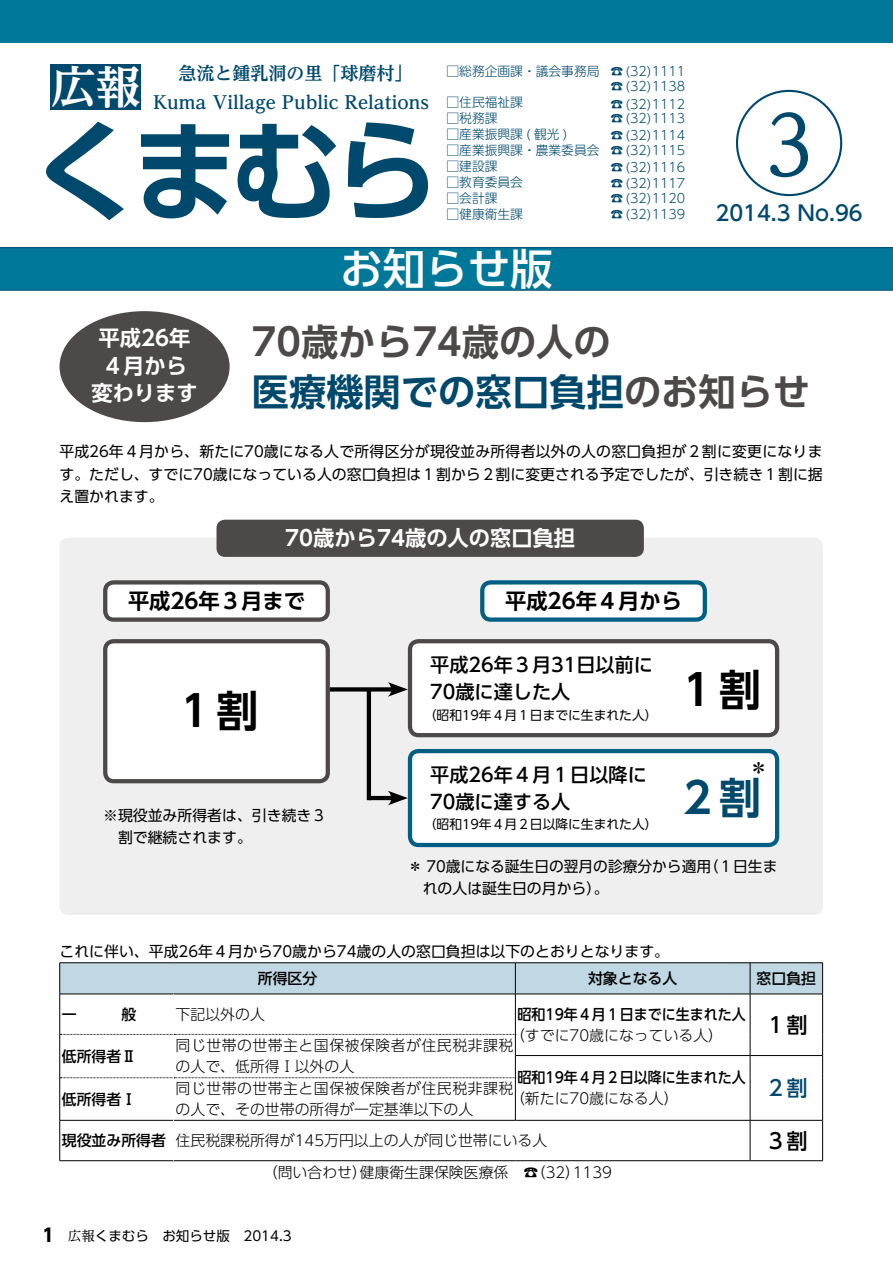
<style>
.page{position:relative;width:893px;height:1263px;background:#fff}
.page>*{position:absolute;margin:0;border:0;box-sizing:border-box;transform-origin:0 0}
.t1{font:700 111px "UD Shin Go Pro De";color:#00496d}
.t2{font:500 81.9px "UD Reimin Pro";color:#00496d;scale:.9 1}
.t3{font:700 45px "UD Reimin Pro";color:#fff}
.t4{font:500 42.45px "UD Shin Go Pro";color:#fff}
.t5{font:700 42.45px "UD Shin Go Pro De";color:#000}
.t6{font:700 42.45px "UD Shin Go Pro De";color:#00496d}
.t7{font:700 37.2px/49.9px "UD Shin Go Pro De";color:#4c4948}
.t8{font:700 21.3px/27.6px "UD Shin Go Pro De";color:#fff;text-align:center}
.t9{font:700 21.3px "UD Shin Go Pro De";color:#000}
.t10{font:500 21.3px "UD Shin Go Pro";color:#000}
.t11{font:500 21.3px "UD Shin Go Pro";color:#00496d}
.t12{font:500 21px "UD Shin Go Pro";color:#00496d}
.t13{font:500 19.2px/26.5px "UD Shin Go Pro";color:#000}
.t14{font:19.2px "UD Shin Go Pro";color:#000}
.t15{font:700 18px "UD Reimin Pro";color:#00496d}
.t16{font:700 18px "UD Shin Go Pro";color:#000}
.t17{font:14.85px/22.4px "UD Shin Go Pro";color:#000}
.t18{font:300 14.85px "UD Shin Go Pro";color:#000}
.t19{font:300 14.85px "UD Shin Go Pro";letter-spacing:.035em;color:#000}
.t20{font:500 14.85px "UD Shin Go Pro";color:#000}
.t21{font:500 14.85px "UD Shin Go Pro";color:#000;scale:.94 1}
.t22{font:13.5px "UD Shin Go Pro";color:#000}
.t23{font:300 12.75px/15.9px "UD Shin Go Pro";color:#00496d;text-align:justify}
.t24{font:12.75px "UD Shin Go Pro";color:#000}
.s1{color:#00496d}
.s2{font-family:"UD Reimin Pro"}
</style>
<div class="page">
<div style="left:0;top:247px;width:893px;height:43px;background:#00789a"></div>
<div style="left:51px;top:64px;width:90px;height:45px;background:#00496d"></div>
<div style="left:736px;top:90px;width:106px;height:106px;border:2px solid #00496d;border-radius:50%"></div>
<div style="left:0;top:0;width:893px;height:43px;background:#00789a"></div>
<div style="left:60px;top:311px;width:170px;height:111px;background:#4c4948;border-radius:50%"></div>
<div style="left:60px;top:538px;width:763px;height:377px;background:#efefef;border-radius:9px"></div>
<div style="left:216px;top:520px;width:428px;height:37px;background:#4c4948;border-radius:9px"></div>
<div style="left:105px;top:641px;width:223px;height:140px;background:#fff;border-radius:9px"></div>
<div style="left:103px;top:639px;width:227px;height:144px;border:4px solid #4c4948;border-radius:9px"></div>
<div style="left:410px;top:641px;width:367px;height:94px;background:#fff;border-radius:9px"></div>
<div style="left:408px;top:639px;width:371px;height:98px;border:4px solid #4c4948;border-radius:9px"></div>
<div style="left:410px;top:751px;width:367px;height:94px;background:#fff;border-radius:9px"></div>
<div style="left:408px;top:749px;width:371px;height:98px;border:4px solid #005f83;border-radius:9px"></div>
<div style="left:105px;top:582px;width:223px;height:38px;background:#fff;border-radius:9px"></div>
<div style="left:103px;top:580px;width:227px;height:42px;border:4px solid #4c4948;border-radius:9px"></div>
<div style="left:482px;top:582px;width:223px;height:38px;background:#fff;border-radius:9px"></div>
<div style="left:480px;top:580px;width:227px;height:42px;border:4px solid #005f83;border-radius:9px"></div>
<svg style="left:330px;top:687px;width:58px;height:4px"></svg>
<svg style="left:388px;top:682px;width:20px;height:15px"></svg>
<hr style="left:369px;top:796px;width:27px;height:4px;background:#000">
<svg style="left:388px;top:791px;width:20px;height:14px"></svg>
<hr style="left:367px;top:689px;width:4px;height:111px;background:#000">
<svg style="left:60px;top:963px;width:762px;height:31px;background:#bad1dd"></svg>
<hr style="left:60px;top:962px;width:113px;height:1px;background:#000">
<hr style="left:59px;top:963px;width:1px;height:31px;background:#000">
<hr style="left:173px;top:962px;width:342px;height:1px;background:#000">
<hr style="left:515px;top:962px;width:235px;height:1px;background:#000">
<hr style="left:515px;top:963px;width:1px;height:31px;background:#000">
<hr style="left:750px;top:962px;width:73px;height:1px;background:#000">
<hr style="left:750px;top:963px;width:1px;height:31px;background:#000">
<hr style="left:822px;top:963px;width:1px;height:31px;background:#000">
<hr style="left:60px;top:994px;width:113px;height:1px;background:#000">
<hr style="left:59px;top:994px;width:1px;height:40px;background:#000">
<hr style="left:173px;top:994px;width:342px;height:1px;background:#000">
<hr style="left:515px;top:994px;width:235px;height:1px;background:#000">
<hr style="left:515px;top:994px;width:1px;height:40px;background:#000">
<hr style="left:750px;top:994px;width:73px;height:1px;background:#000">
<hr style="left:750px;top:994px;width:1px;height:40px;background:#000">
<hr style="left:822px;top:994px;width:1px;height:40px;background:#000">
<hr style="left:515px;top:1055px;width:235px;height:1px;background:#000">
<hr style="left:750px;top:1055px;width:73px;height:1px;background:#000">
<svg style="left:750px;top:1034px;width:1px;height:44px"></svg>
<svg style="left:822px;top:1034px;width:1px;height:44px"></svg>
<hr style="left:59px;top:1078px;width:1px;height:42px;background:#000">
<hr style="left:515px;top:1078px;width:1px;height:42px;background:#000">
<hr style="left:750px;top:1078px;width:1px;height:42px;background:#000">
<hr style="left:822px;top:1078px;width:1px;height:42px;background:#000">
<hr style="left:60px;top:1120px;width:113px;height:1px;background:#000">
<hr style="left:59px;top:1120px;width:1px;height:40px;background:#000">
<hr style="left:174px;top:1120px;width:341px;height:1px;background:#000">
<hr style="left:515px;top:1120px;width:235px;height:1px;background:#000">
<hr style="left:750px;top:1120px;width:73px;height:1px;background:#000">
<hr style="left:750px;top:1120px;width:1px;height:40px;background:#000">
<hr style="left:822px;top:1120px;width:1px;height:40px;background:#000">
<hr style="left:60px;top:1160px;width:113px;height:1px;background:#000">
<hr style="left:173px;top:1160px;width:342px;height:1px;background:#000">
<hr style="left:515px;top:1160px;width:235px;height:1px;background:#000">
<hr style="left:750px;top:1160px;width:73px;height:1px;background:#000">
<hr style="left:173px;top:994px;width:1px;height:40px;background:#fff">
<svg style="left:59px;top:1034px;width:457px;height:44px"></svg>
<h3 class="t3" style="left:51px;top:50px;width:91px">広報</h3>
<p class="t15" style="left:178px;top:59px;width:235px">急流と鍾乳洞の里「球磨村「</p>
<p class="t15" style="left:153px;top:87px;width:277px">Kuma Village Public Relations</p>
<h1 class="t1" style="left:30px;top:81px;width:412px">くまむら</h1>
<p class="t23" style="left:446px;top:62px;width:154px">□総務企画課・議会事務局</p>
<p class="t23" style="left:446px;top:94px;width:78px">□住民福祉課</p>
<p class="t23" style="left:446px;top:110px;width:53px">□税務課</p>
<p class="t23" style="left:446px;top:126px;width:123px">□産業振興課 ( 観光 (</p>
<p class="t23" style="left:446px;top:142px;width:154px">□産業振興課・農業委員会</p>
<p class="t23" style="left:446px;top:158px;width:53px">□建設課</p>
<p class="t23" style="left:446px;top:174px;width:78px">□教育委員会</p>
<p class="t23" style="left:446px;top:190px;width:53px">□会計課</p>
<p class="t23" style="left:446px;top:206px;width:78px">□健康衛生課</p>
<h3 class="t4" style="left:340px;top:234px;width:214px">お知らせ版</h3>
<p class="t23" style="left:611px;top:62px;width:76px;line-height:16.5px">☎)32(1111 ☎ )32(1138 ☎)32(1112</p>
<p class="t23" style="left:611px;top:110px;width:76px;line-height:17.1px">☎)32(1113 ☎)32(1114</p>
<p class="t23" style="left:611px;top:142px;width:76px">☎)32(1115 ☎)32(1116 ☎)32(1117 ☎ )32(1120 ☎ )32(1139</p>
<h2 class="t2" style="left:752px;top:78px;width:83px">３</h2>
<h3 class="t12" style="left:715px;top:196px;width:149px">2014.3 No.96</h3>
<h3 class="t8" style="left:91px;top:323px;width:108px">平成26年<br>４月から変わります</h3>
<h3 class="t7" style="left:252px;top:316px;width:560px">70歳から74歳の人の<br><span class="s1">医療機関での窓口負担</span>のお知らせ</h3>
<p class="t17" style="left:60px;top:440px;width:765px;text-align:justify">平成26年４月から、新たに70歳になる人で所得区分が現役並み所得者以外の人の窓口負担が２割に変更になります。ただし、すでに70歳になっている人の窓口負担は１割から２割に変更される予定でしたが、引き続き１割に据え置かれます。</p>
<h3 class="t8" style="left:285px;top:524px;width:291px">70歳から74歳の人の窓口負担</h3>
<h3 class="t9" style="left:128px;top:584px;width:178px">平成26年３月まで</h3>
<h3 class="t5" style="left:174px;top:677px;width:87px">１割</h3>
<p class="t17" style="left:103px;top:804px;width:225px">※現役並み所得者は、引き続き３　割で継続されます。</p>
<h3 class="t9" style="left:505px;top:584px;width:178px">平成26年４月から</h3>
<p class="t13" style="left:430px;top:651px;width:224px">平成26年３月31日以前に<br>70歳に達した人</p>
<p class="t24" style="left:424px;top:704px;width:235px">（昭和19年４月１日までに生まれた人(</p>
<h3 class="t5" style="left:676px;top:655px;width:87px">１割</h3>
<p class="t13" style="left:430px;top:761px;width:218px">平成26年４月１日以降に<br>70歳に達する人</p>
<p class="t24" style="left:424px;top:814px;width:235px">（昭和19年４月２日以降に生まれた人(</p>
<p class="t14" style="left:749px;top:752px;width:21px">*</p>
<h3 class="t6" style="left:676px;top:763px;width:87px">２割</h3>
<p class="t17" style="left:704px;top:855px;width:75px">（１日生ま</p>
<p class="t17" style="left:408px;top:855px;width:305px">＊ 70歳になる誕生日の翌月の診療分から適用　れの人は誕生日の月から。(</p>
<p class="t17" style="left:60px;top:939px;width:611px">これに伴い、平成26年４月から70歳から74歳の人の窓口負担は以下のとおりとなります。</p>
<p class="t20" style="left:258px;top:966px;width:61px">所得区分</p>
<p class="t20" style="left:588px;top:966px;width:91px">対象となる人</p>
<p class="t20" style="left:62px;top:1002px;width:76px">一　　　般</p>
<p class="t18" style="left:176px;top:1002px;width:91px">下記以外の人</p>
<p class="t21" style="left:517px;top:1002px;width:244px">昭和19年４月１日までに生まれた人</p>
<p class="t20" style="left:62px;top:1044px;width:76px">低所得者Ⅱ</p>
<p class="t20" style="left:62px;top:1087px;width:76px">低所得者Ⅰ</p>
<p class="t19" style="left:176px;top:1033px;width:339px">同じ世帯の世帯主と国保被保険者が住民税非課税</p>
<p class="t18" style="left:510px;top:1023px;width:215px">（すでに70歳になっている人）</p>
<p class="t18" style="left:176px;top:1055px;width:180px">の人で、低所得Ⅰ以外の人</p>
<p class="t21" style="left:517px;top:1065px;width:244px">昭和19年４月２日以降に生まれた人</p>
<p class="t19" style="left:176px;top:1076px;width:339px">同じ世帯の世帯主と国保被保険者が住民税非課税</p>
<p class="t18" style="left:510px;top:1086px;width:170px">（新たに70歳になる人）</p>
<p class="t18" style="left:176px;top:1098px;width:299px">の人で、その世帯の所得が一定基準以下の人</p>
<p class="t20" style="left:62px;top:1128px;width:106px">現役並み所得者</p>
<p class="t18" style="left:176px;top:1128px;width:373px">住民税課税所得が145万円以上の人が同じ世帯にいる人</p>
<p class="t18" style="left:263px;top:1160px;width:106px">（問い合わせ）</p>
<p class="t18" style="left:360px;top:1160px;width:150px">健康衛生課保険医療係</p>
<p class="t18" style="left:523px;top:1160px;width:58px">)☎ 32(</p>
<p class="t18" style="left:573px;top:1160px;width:41px">1139</p>
<p class="t20" style="left:757px;top:966px;width:61px">窓口負担</p>
<h3 class="t10" style="left:765px;top:1007px;width:44px">１割</h3>
<h3 class="t11" style="left:765px;top:1071px;width:44px">２割</h3>
<h3 class="t10" style="left:765px;top:1123px;width:44px">３割</h3>
<p class="t16" style="left:43px;top:1221px;width:13px">1</p>
<p class="t22" style="left:68px;top:1224px;width:225px"><span class="s2">広報</span>くまむら　お知らせ版　2014.3</p>
</div>
